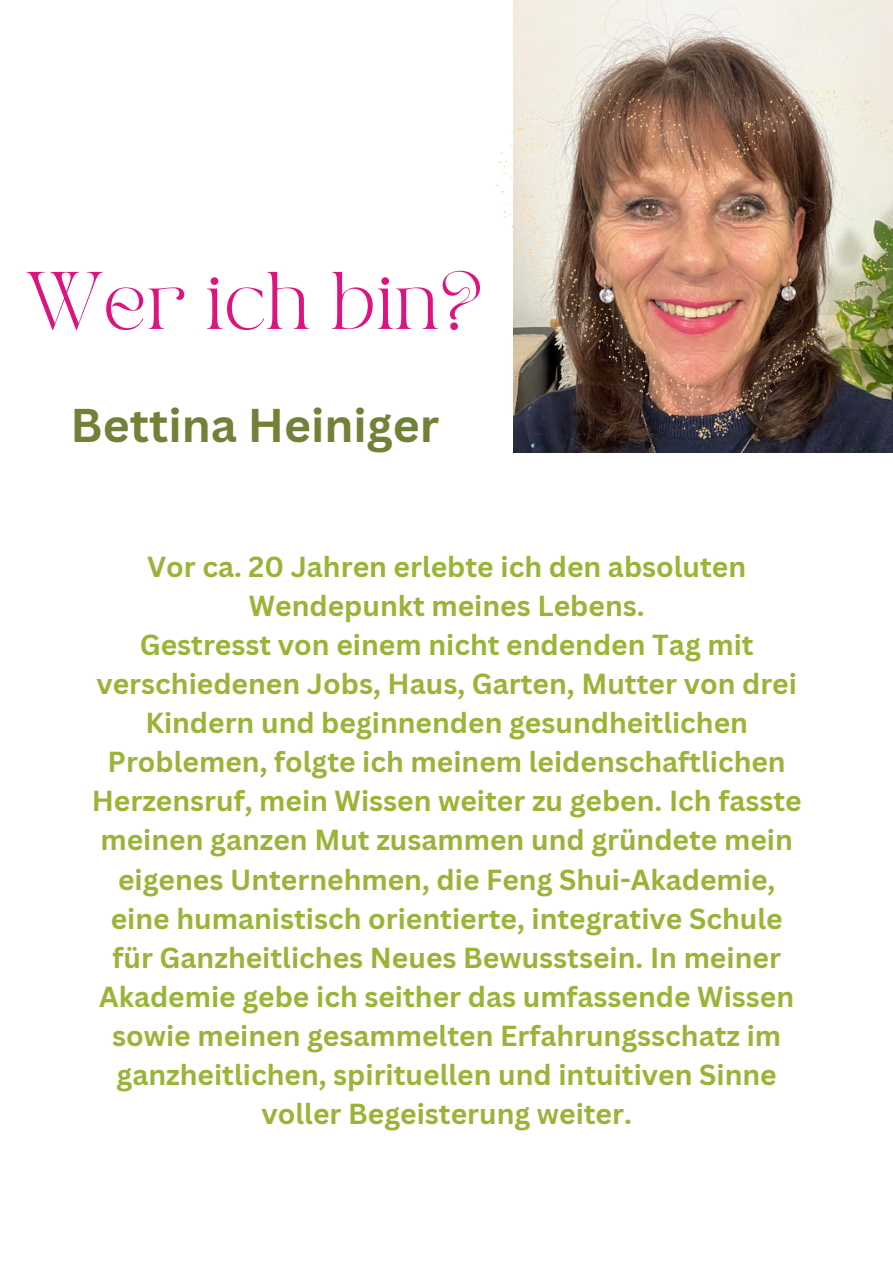
<style>
.page{position:relative;width:893px;height:1264px;background:#fff}
.page>*{position:absolute;margin:0;border:0;box-sizing:border-box;transform-origin:0 0}
.t1{font:57px "TAN PEARL Regular";color:#dd1480}
.t2{font:700 46.05px "Canva Sans";color:#718137}
.t3{font:700 28.2px/39.2px "Canva Sans";color:#99b437;text-align:center}
</style>
<div class="page">
<img style="left:513px;top:0;width:379px;height:77px">
<img style="left:496px;top:77px;width:396px;height:375px">
<p class="t1" style="left:26px;top:271px;width:458px">Wer ich bin?</p>
<p class="t2" style="left:71px;top:393px;width:370px">Bettina Heiniger</p>
<p class="t3" style="left:147px;top:546px;width:600px">Vor ca. 20 Jahren erlebte ich den absoluten<br>Wendepunkt meines Lebens.</p>
<p class="t3" style="left:92px;top:624px;width:711px">Gestresst von einem nicht endenden Tag mit verschiedenen Jobs, Haus, Garten, Mutter von drei Kindern und beginnenden gesundheitlichen Problemen, folgte ich meinem leidenschaftlichen Herzensruf, mein Wissen weiter zu geben. Ich fasste meinen ganzen Mut zusammen und gründete mein eigenes Unternehmen, die Feng Shui-Akademie, eine humanistisch orientierte, integrative Schule für Ganzheitliches Neues Bewusstsein. In meiner Akademie gebe ich seither das umfassende Wissen sowie meinen gesammelten Erfahrungsschatz im ganzheitlichen, spirituellen und intuitiven Sinne voller Begeisterung weiter.</p>
</div>
